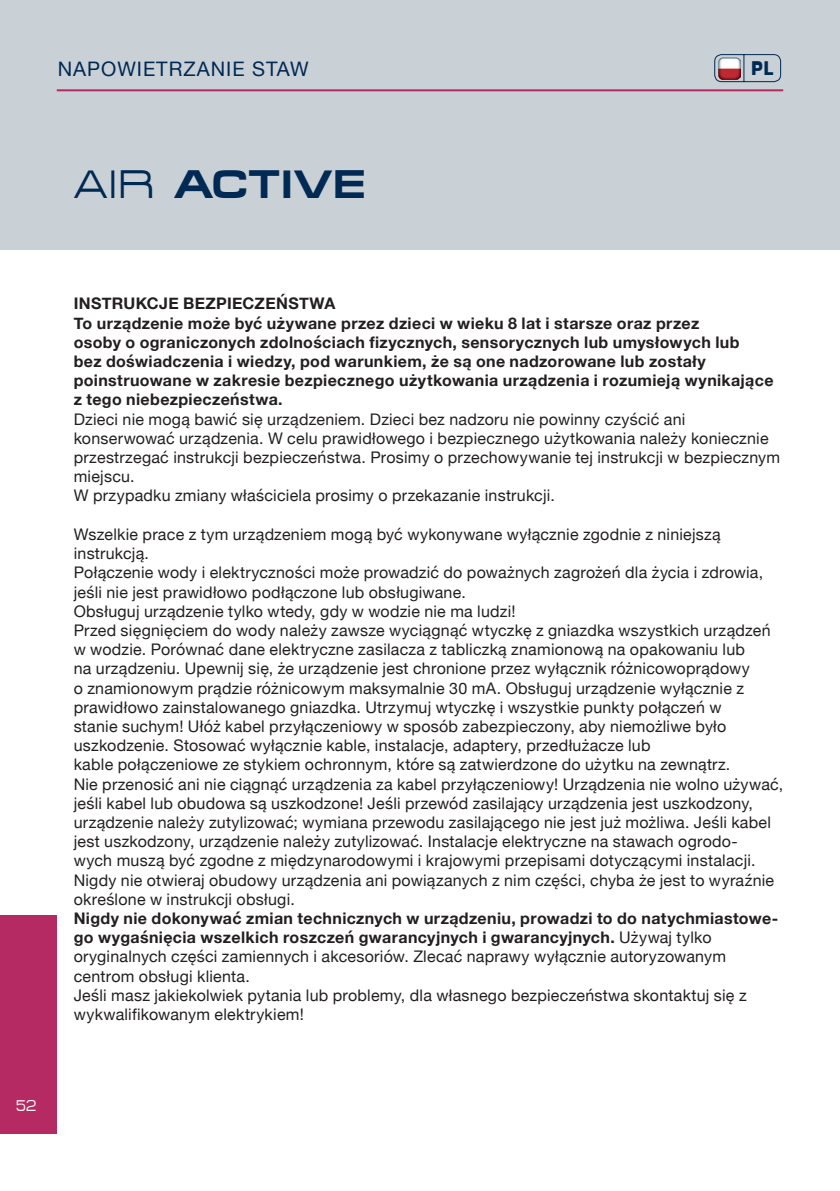
<style>
.page{position:relative;width:840px;height:1191px;background:#fff}
.page>*{position:absolute;margin:0;border:0;box-sizing:border-box;transform-origin:0 0}
.t1{font:700 40px "Micro Extend FLF";color:#002953}
.t2{font:20px "Helvetica Neue";letter-spacing:.05em;color:#002953}
.t3{font:700 20px "Micro FLF";color:#002953}
.t4{font:16px/19.2px "Helvetica Neue";letter-spacing:.015em;color:#231f20}
.t5{font:700 16px/19.2px "Helvetica Neue";letter-spacing:.02em;color:#231f20}
.t6{font:15.6px "Micro FLF";color:#fff}
.s1{font-weight:400}
.s2{font-weight:700}
</style>
<div class="page">
<div style="left:0;top:0;width:839px;height:250px;background:#c9d1d7"></div>
<div style="left:0;top:915px;width:57px;height:218px;background:#b62a64"></div>
<hr style="left:57px;top:89px;width:725px;height:2px;background:#b62a64">
<svg style="left:714px;top:54px;width:67px;height:29px"></svg>
<img style="left:718px;top:57px;width:22px;height:22px">
<p class="t2" style="left:58px;top:54px;width:252px">NAPOWIETRZANIE STAW</p>
<p class="t3" style="left:750px;top:57px;width:24px">PL</p>
<h1 class="t1" style="left:74px;top:162px;width:294px"><span class="s1">AIR</span> ACTIVE</h1>
<p class="t6" style="left:16px;top:1097px;width:22px">52</p>
<p class="t5" style="left:74px;top:294px;width:701px">INSTRUKCJE BEZPIECZEŃSTWA<br>To urządzenie może być używane przez dzieci w wieku 8 lat i starsze oraz przez<br>osoby o ograniczonych zdolnościach fizycznych, sensorycznych lub umysłowych lub<br>bez doświadczenia i wiedzy, pod warunkiem, że są one nadzorowane lub zostały poinstruowane w zakresie bezpiecznego użytkowania urządzenia i rozumieją wynikające z tego niebezpieczeństwa.</p>
<p class="t4" style="left:74px;top:410px;width:707px">Dzieci nie mogą bawić się urządzeniem. Dzieci bez nadzoru nie powinny czyścić ani konserwować urządzenia. W celu prawidłowego i bezpiecznego użytkowania należy koniecznie przestrzegać instrukcji bezpieczeństwa. Prosimy o przechowywanie tej instrukcji w bezpiecznym miejscu.<br>W przypadku zmiany właściciela prosimy o przekazanie instrukcji.</p>
<p class="t4" style="left:74px;top:525px;width:710px">Wszelkie prace z tym urządzeniem mogą być wykonywane wyłącznie zgodnie z niniejszą instrukcją.<br>Połączenie wody i elektryczności może prowadzić do poważnych zagrożeń dla życia i zdrowia, jeśli nie jest prawidłowo podłączone lub obsługiwane.<br>Obsługuj urządzenie tylko wtedy, gdy w wodzie nie ma ludzi!<br>Przed sięgnięciem do wody należy zawsze wyciągnąć wtyczkę z gniazdka wszystkich urządzeń w wodzie. Porównać dane elektryczne zasilacza z tabliczką znamionową na opakowaniu lub<br>na urządzeniu. Upewnij się, że urządzenie jest chronione przez wyłącznik różnicowoprądowy<br>o znamionowym prądzie różnicowym maksymalnie 30 mA. Obsługuj urządzenie wyłącznie z prawidłowo zainstalowanego gniazdka. Utrzymuj wtyczkę i wszystkie punkty połączeń w<br>stanie suchym! Ułóż kabel przyłączeniowy w sposób zabezpieczony, aby niemożliwe było uszkodzenie. Stosować wyłącznie kable, instalacje, adaptery, przedłużacze lub<br>kable połączeniowe ze stykiem ochronnym, które są zatwierdzone do użytku na zewnątrz.<br>Nie przenosić ani nie ciągnąć urządzenia za kabel przyłączeniowy! Urządzenia nie wolno używać, jeśli kabel lub obudowa są uszkodzone! Jeśli przewód zasilający urządzenia jest uszkodzony, urządzenie należy zutylizować; wymiana przewodu zasilającego nie jest już możliwa. Jeśli kabel jest uszkodzony, urządzenie należy zutylizować. Instalacje elektryczne na stawach ogrodo-<br>wych muszą być zgodne z międzynarodowymi i krajowymi przepisami dotyczącymi instalacji.<br>Nigdy nie otwieraj obudowy urządzenia ani powiązanych z nim części, chyba że jest to wyraźnie określone w instrukcji obsługi.</p>
<p class="t4" style="left:74px;top:909px;width:705px"><span class="s2">Nigdy nie dokonywać zmian technicznych w urządzeniu, prowadzi to do natychmiastowe&shy;go wygaśnięcia wszelkich roszczeń gwarancyjnych i gwarancyjnych.</span> Używaj tylko oryginalnych części zamiennych i akcesoriów. Zlecać naprawy wyłącznie autoryzowanym centrom obsługi klienta.<br>Jeśli masz jakiekolwiek pytania lub problemy, dla własnego bezpieczeństwa skontaktuj się z wykwalifikowanym elektrykiem!</p>
</div>
